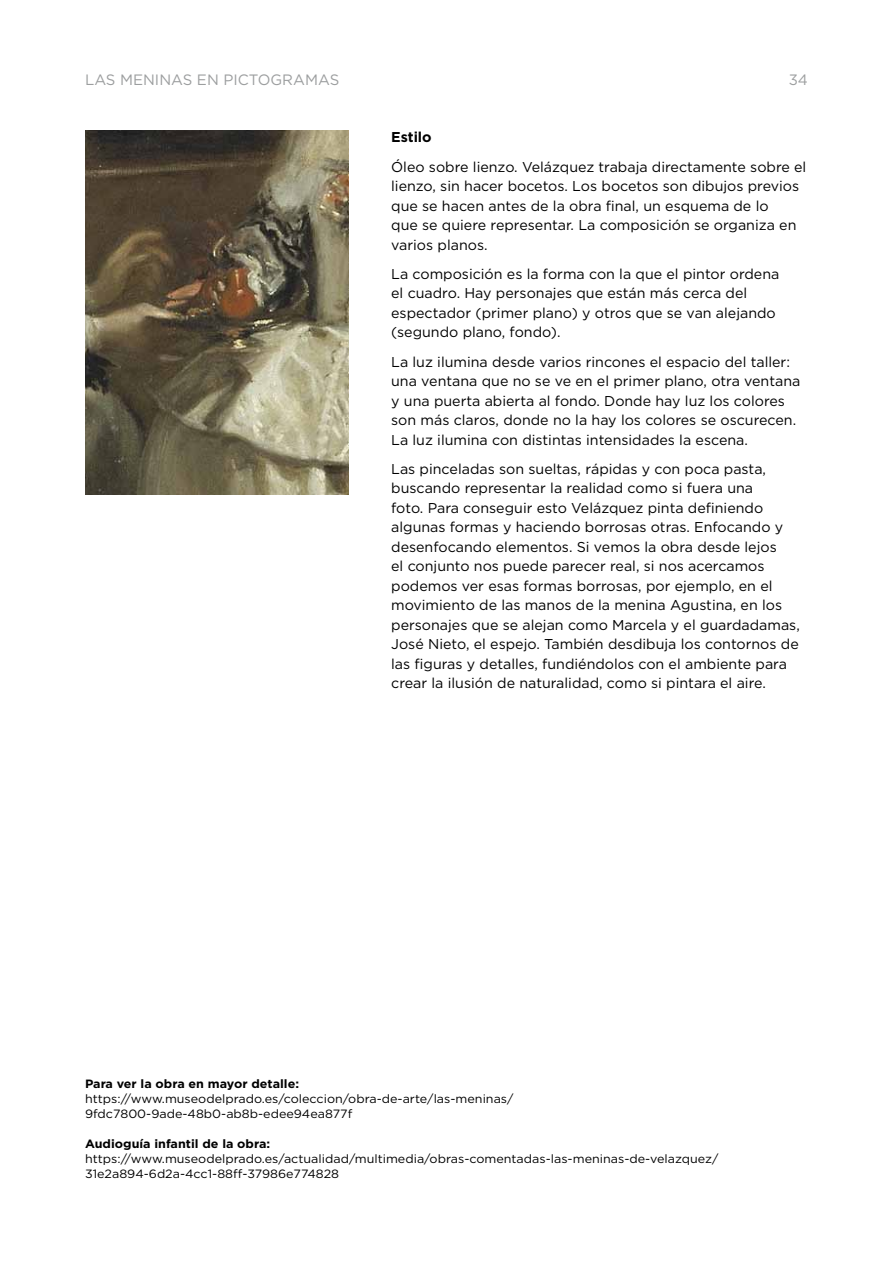
<style>
.page{position:relative;width:893px;height:1263px;background:#fff}
.page>*{position:absolute;margin:0;border:0;box-sizing:border-box;transform-origin:0 0}
.t1{font:15px "Gotham";color:#9c9e9f}
.t2{font:14.25px/19.5px "Gotham";color:#000}
.t3{font:700 14.25px "Gotham";color:#000}
.t4{font:12px/15px "Gotham";color:#000;scale:1.04 1}
.t5{font:700 12px "Gotham";color:#000;scale:1.04 1}
</style>
<div class="page">
<img style="left:85px;top:131px;width:264px;height:364px">
<p class="t1" style="left:85px;top:71px;width:256px">LAS MENINAS EN PICTOGRAMAS</p>
<p class="t1" style="left:789px;top:71px;width:21px">34</p>
<p class="t3" style="left:391px;top:129px;width:42px">Estilo</p>
<p class="t2" style="left:391px;top:157px;width:417px">Óleo sobre lienzo. Velázquez trabaja directamente sobre el lienzo, sin hacer bocetos. Los bocetos son dibujos previos que se hacen antes de la obra final, un esquema de lo<br>que se quiere representar. La composición se organiza en varios planos.</p>
<p class="t2" style="left:391px;top:264px;width:390px">La composición es la forma con la que el pintor ordena el cuadro. Hay personajes que están más cerca del espectador (primer plano) y otros que se van alejando (segundo plano, fondo).</p>
<p class="t2" style="left:391px;top:352px;width:411px">La luz ilumina desde varios rincones el espacio del taller: una ventana que no se ve en el primer plano, otra ventana y una puerta abierta al fondo. Donde hay luz los colores son más claros, donde no la hay los colores se oscurecen.<br>La luz ilumina con distintas intensidades la escena.</p>
<p class="t2" style="left:391px;top:459px;width:410px">Las pinceladas son sueltas, rápidas y con poca pasta, buscando representar la realidad como si fuera una<br>foto. Para conseguir esto Velázquez pinta definiendo algunas formas y haciendo borrosas otras. Enfocando y desenfocando elementos. Si vemos la obra desde lejos<br>el conjunto nos puede parecer real, si nos acercamos podemos ver esas formas borrosas, por ejemplo, en el movimiento de las manos de la menina Agustina, en los personajes que se alejan como Marcela y el guardadamas, José Nieto, el espejo. También desdibuja los contornos de las figuras y detalles, fundiéndolos con el ambiente para crear la ilusión de naturalidad, como si pintara el aire.</p>
<p class="t5" style="left:85px;top:1077px;width:207px">Para ver la obra en mayor detalle:</p>
<p class="t4" style="left:85px;top:1091px;width:413px">https://www.museodelprado.es/coleccion/obra-de-arte/las-meninas/<br>9fdc7800-9ade-48b0-ab8b-edee94ea877f</p>
<p class="t5" style="left:85px;top:1137px;width:179px">Audioguía infantil de la obra:</p>
<p class="t4" style="left:85px;top:1151px;width:611px">https://www.museodelprado.es/actualidad/multimedia/obras-comentadas-las-meninas-de-velazquez/<br>31e2a894-6d2a-4cc1-88ff-37986e774828</p>
</div>
